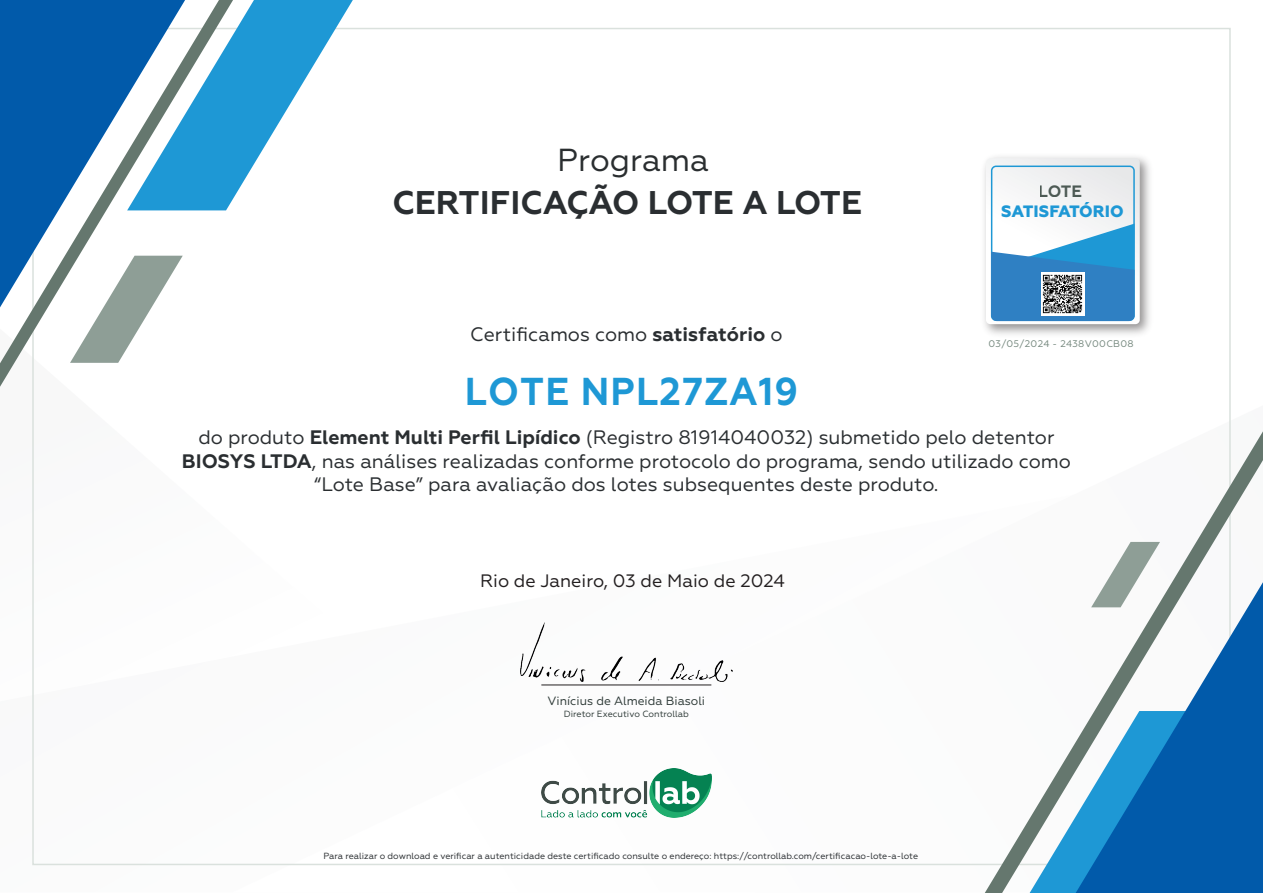
<style>
.page{position:relative;width:1263px;height:893px;background:#fff}
.page>*{position:absolute;margin:0;border:0;box-sizing:border-box;transform-origin:0 0}
.t1{font:700 38.85px "Geometria";letter-spacing:.03em;color:#1e98d5;scale:.96 1}
.t2{font:700 32.85px "Geometria";color:#2a2e31}
.t3{font:31.8px "Geometria";color:#2a2e30}
.t4{font:19.5px/23.4px "Geometria";color:#2a2e31;text-align:center}
.t5{font:18px "Geometria";color:#231f20}
.t6{font:800 16.5px "Geometria";color:#1e98d5}
.t7{font:700 16.5px "Geometria";color:#42504a}
.t8{font:12px "Geometria";color:#303c39}
.t9{font:9.6px "Geometria";letter-spacing:.03em;color:#75887e}
.t10{font:9px "Geometria";color:#303c39}
.t11{font:8.85px "Geometria";color:#2a2e31}
.s1{font-weight:700}
</style>
<div class="page">
<svg style="left:985px;top:431px;width:278px;height:462px"></svg>
<svg style="left:1091px;top:542px;width:69px;height:40px"></svg>
<svg style="left:1076px;top:582px;width:187px;height:311px"></svg>
<svg style="left:0;top:0;width:227px;height:387px"></svg>
<svg style="left:70px;top:256px;width:113px;height:107px"></svg>
<svg style="left:127px;top:0;width:226px;height:210px"></svg>
<img style="left:520px;top:622px;width:213px;height:59px">
<img style="left:541px;top:768px;width:170px;height:49px">
<hr style="left:541px;top:685px;width:170px;height:1px;background:#231f20">
<img style="left:984px;top:156px;width:166px;height:179px">
<svg style="left:986px;top:158px;width:154px;height:166px"></svg>
<div style="left:1040px;top:272px;width:44px;height:44px;background:#fff"></div>
<img style="left:1042px;top:274px;width:41px;height:40px">
<h3 class="t3" style="left:557px;top:141px;width:153px">Programa</h3>
<h2 class="t2" style="left:392px;top:183px;width:471px">CERTIFICAÇÃO LOTE A LOTE</h2>
<p class="t4" style="left:470px;top:323px;width:314px">Certificamos como <span class="s1">satisfatório</span> o</p>
<h1 class="t1" style="left:465px;top:369px;width:349px">LOTE NPL27ZA19</h1>
<p class="t7" style="left:1039px;top:181px;width:45px">LOTE</p>
<p class="t6" style="left:1001px;top:201px;width:124px">SATISFATÓRIO</p>
<p class="t9" style="left:988px;top:338px;width:147px">03/05/2024 - 2438V00CB08</p>
<p class="t4" style="left:182px;top:426px;width:891px">do produto <span class="s1">Element Multi Perfil Lipídico</span> (Registro 81914040032) submetido pelo detentor<br><span class="s1">BIOSYS LTDA</span>, nas análises realizadas conforme protocolo do programa, sendo utilizado como “Lote Base” para avaliação dos lotes subsequentes deste produto.</p>
<p class="t5" style="left:480px;top:571px;width:306px">Rio de Janeiro, 03 de Maio de 2024</p>
<p class="t8" style="left:547px;top:694px;width:159px">Vinícius de Almeida Biasoli</p>
<p class="t10" style="left:564px;top:709px;width:127px">Diretor Executivo Controllab</p>
<p class="t11" style="left:323px;top:850px;width:596px">Para realizar o download e verificar a autenticidade deste certificado consulte o endereço: https://controllab.com/certificacao-lote-a-lote</p>
</div>
